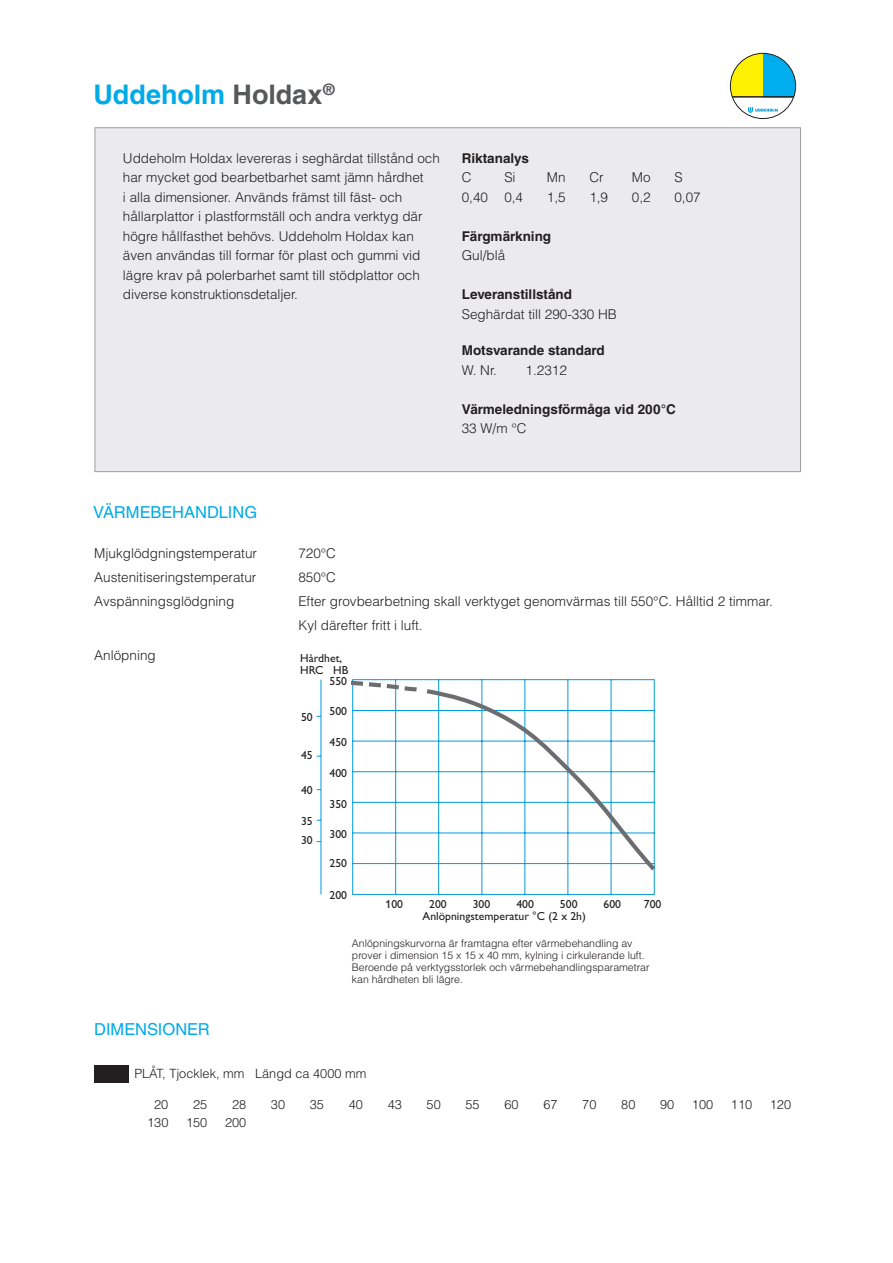
<style>
.page{position:relative;width:893px;height:1263px;background:#fff}
.page>*{position:absolute;margin:0;border:0;box-sizing:border-box;transform-origin:0 0}
.t1{font:700 27px "Helvetica LT Std";letter-spacing:-.005em;color:#00abe7}
.t2{font:16.5px "Helvetica LT Std";letter-spacing:-.005em;color:#00abe7}
.t3{font:300 13.5px/19.5px "Helvetica LT Std";color:#231f20}
.t4{font:700 13.5px "Helvetica LT Std";color:#231f20}
.t5{font:300 12.75px "Helvetica LT Std";color:#231f20}
.t6{font:11.7px/19.2px "Uddeholm Gill";color:#231f20}
.t7{font:300 10.5px/12px "Helvetica LT Std";color:#231f20}
.s1{color:#57585a}
</style>
<div class="page">
<div style="left:95px;top:128px;width:705px;height:344px;background:#ebebed"></div>
<div style="left:94px;top:1065px;width:34px;height:17px;background:#231f20"></div>
<svg style="left:316px;top:679px;width:339px;height:216px"></svg>
<svg style="left:346px;top:679px;width:309px;height:196px"></svg>
<svg style="left:748px;top:107px;width:30px;height:6px"></svg>
<svg style="left:730px;top:53px;width:66px;height:45px"></svg>
<div style="left:730px;top:53px;width:66px;height:66px;border:1px solid #231f20;border-radius:50%"></div>
<hr style="left:732px;top:96px;width:62px;height:2px;background:#231f20">
<h1 class="t1" style="left:94px;top:85px;width:243px">Uddeholm <span class="s1">Holdax</span><sup>®</sup></h1>
<p class="t3" style="left:123px;top:149px;width:318px">Uddeholm Holdax levereras i seghärdat tillstånd och har mycket god bearbetbarhet samt jämn hårdhet<br>i alla dimensioner. Används främst till fäst- och hållarplattor i plastformställ och andra verktyg där högre hållfasthet behövs. Uddeholm Holdax kan även användas till formar för plast och gummi vid lägre krav på polerbarhet samt till stödplattor och diverse konstruktionsdetaljer.</p>
<p class="t4" style="left:462px;top:153px;width:69px">Riktanalys</p>
<p class="t3" style="left:462px;top:169px;width:11px">C</p>
<p class="t3" style="left:504px;top:169px;width:13px">Si</p>
<p class="t3" style="left:547px;top:169px;width:20px">Mn</p>
<p class="t3" style="left:589px;top:169px;width:16px">Cr</p>
<p class="t3" style="left:632px;top:169px;width:20px">Mo</p>
<p class="t3" style="left:674px;top:169px;width:10px">S</p>
<p class="t3" style="left:462px;top:188px;width:63px">0,40 0,4</p>
<p class="t3" style="left:547px;top:188px;width:20px">1,5</p>
<p class="t3" style="left:589px;top:188px;width:20px">1,9</p>
<p class="t3" style="left:632px;top:188px;width:20px">0,2</p>
<p class="t3" style="left:674px;top:188px;width:28px">0,07</p>
<p class="t4" style="left:462px;top:231px;width:91px">Färgmärkning</p>
<p class="t3" style="left:462px;top:247px;width:45px">Gul/blå</p>
<p class="t4" style="left:462px;top:290px;width:112px">Leveranstillstånd</p>
<p class="t3" style="left:462px;top:305px;width:157px">Seghärdat till 290-330 HB</p>
<p class="t4" style="left:462px;top:346px;width:144px">Motsvarande standard</p>
<p class="t3" style="left:462px;top:361px;width:37px">W. Nr.</p>
<p class="t3" style="left:526px;top:361px;width:43px">1.2312</p>
<p class="t4" style="left:462px;top:404px;width:216px">Värmeledningsförmåga vid 200°C</p>
<p class="t3" style="left:462px;top:420px;width:66px">33 W/m °C</p>
<p class="t2" style="left:93px;top:502px;width:165px">VÄRMEBEHANDLING</p>
<p class="t3" style="left:94px;top:545px;width:164px">Mjukglödgningstemperatur</p>
<p class="t3" style="left:298px;top:545px;width:39px">720°C</p>
<p class="t3" style="left:94px;top:569px;width:164px">Austenitiseringstemperatur</p>
<p class="t3" style="left:298px;top:569px;width:39px">850°C</p>
<p class="t3" style="left:94px;top:593px;width:142px">Avspänningsglödgning</p>
<p class="t3" style="left:298px;top:591px;width:476px;line-height:24px">Efter grovbearbetning skall verktyget genomvärmas till 550°C. Hålltid 2 timmar.<br>Kyl därefter fritt i luft.</p>
<p class="t3" style="left:94px;top:647px;width:63px">Anlöpning</p>
<p class="t6" style="left:300px;top:650px;width:43px">Hårdhet,</p>
<p class="t6" style="left:300px;top:661px;width:50px">HRC HB</p>
<p class="t6" style="left:330px;top:673px;width:19px">550</p>
<p class="t6" style="left:330px;top:702px;width:19px">500</p>
<p class="t6" style="left:330px;top:734px;width:19px">450</p>
<p class="t6" style="left:330px;top:765px;width:19px">400</p>
<p class="t6" style="left:330px;top:796px;width:19px">350</p>
<p class="t6" style="left:330px;top:825px;width:19px">300</p>
<p class="t6" style="left:330px;top:855px;width:19px">250</p>
<p class="t6" style="left:330px;top:887px;width:19px">200</p>
<p class="t6" style="left:301px;top:709px;width:13px">50</p>
<p class="t6" style="left:301px;top:747px;width:13px">45</p>
<p class="t6" style="left:301px;top:782px;width:13px">40</p>
<p class="t6" style="left:301px;top:813px;width:13px">35<br>30</p>
<p class="t6" style="left:386px;top:895px;width:19px">100</p>
<p class="t6" style="left:429px;top:895px;width:19px">200</p>
<p class="t6" style="left:473px;top:895px;width:19px">300</p>
<p class="t6" style="left:516px;top:895px;width:19px">400</p>
<p class="t6" style="left:560px;top:895px;width:19px">500</p>
<p class="t6" style="left:603px;top:895px;width:19px">600</p>
<p class="t6" style="left:644px;top:895px;width:19px">700</p>
<p class="t6" style="left:422px;top:907px;width:165px">Anlöpningstemperatur °C (2 x 2h)</p>
<p class="t2" style="left:94px;top:1019px;width:117px">DIMENSIONER</p>
<p class="t7" style="left:352px;top:938px;width:299px">Anlöpningskurvorna är framtagna efter värmebehandling av prover i dimension 15 x 15 x 40 mm, kylning i cirkulerande luft.<br>Beroende på verktygsstorlek och värmebehandlingsparametrar kan hårdheten bli lägre.</p>
<p class="t5" style="left:134px;top:1069px;width:233px">PLÅT, Tjocklek, mm Längd ca 4000 mm</p>
<p class="t5" style="left:154px;top:1100px;width:16px">20</p>
<p class="t5" style="left:193px;top:1100px;width:16px">25</p>
<p class="t5" style="left:232px;top:1100px;width:16px">28</p>
<p class="t5" style="left:271px;top:1100px;width:16px">30</p>
<p class="t5" style="left:310px;top:1100px;width:16px">35</p>
<p class="t5" style="left:349px;top:1100px;width:16px">40</p>
<p class="t5" style="left:388px;top:1100px;width:16px">43</p>
<p class="t5" style="left:427px;top:1100px;width:16px">50</p>
<p class="t5" style="left:465px;top:1100px;width:16px">55</p>
<p class="t5" style="left:504px;top:1100px;width:16px">60</p>
<p class="t5" style="left:543px;top:1100px;width:16px">67</p>
<p class="t5" style="left:582px;top:1100px;width:16px">70</p>
<p class="t5" style="left:621px;top:1100px;width:16px">80</p>
<p class="t5" style="left:660px;top:1100px;width:16px">90</p>
<p class="t5" style="left:692px;top:1100px;width:23px">100</p>
<p class="t5" style="left:731px;top:1100px;width:23px">110</p>
<p class="t5" style="left:770px;top:1100px;width:23px">120</p>
<p class="t5" style="left:147px;top:1118px;width:23px">130</p>
<p class="t5" style="left:186px;top:1118px;width:23px">150</p>
<p class="t5" style="left:225px;top:1118px;width:23px">200</p>
</div>
